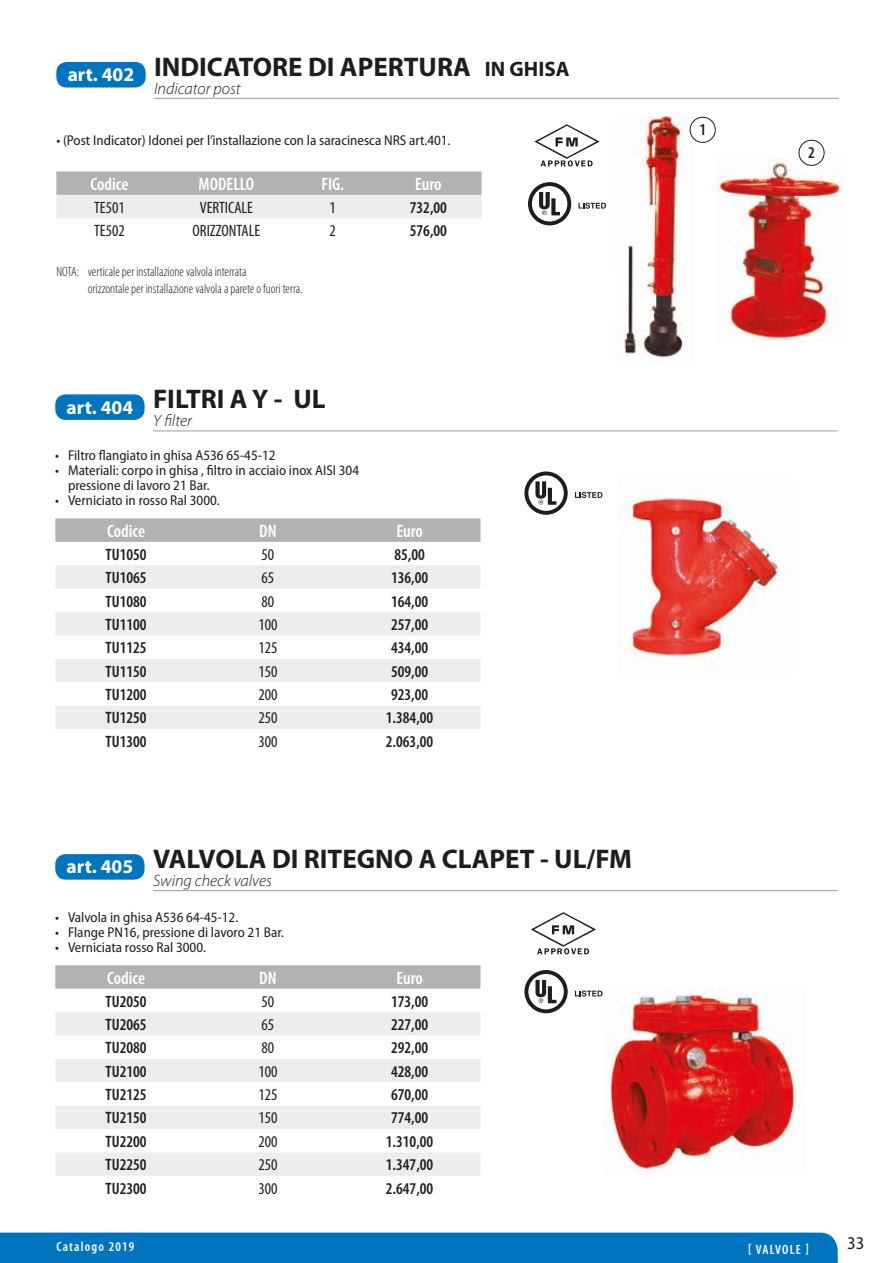
<style>
.page{position:relative;width:893px;height:1263px;background:#fff}
.page>*{position:absolute;margin:0;border:0;box-sizing:border-box;transform-origin:0 0}
.t1{font:700 27px "Myriad Pro";color:#1d1d1b}
.t2{font:700 19.5px "Myriad Pro";color:#fff}
.t3{font:600 condensed 18px "Myriad Pro";color:#fff}
.t4{font:semi-condensed 18px "Myriad Pro";color:#1d1d1b}
.t5{font:600 condensed 16.5px "Myriad Pro";color:#1d1d1b}
.t6{font:condensed 16.5px "Myriad Pro";color:#1d1d1b}
.t7{font:italic 300 16.5px "Myriad Pro";color:#1d1d1b}
.t8{font:semi-condensed 14.25px/15px "Myriad Pro";color:#1d1d1b}
.t9{font:300 condensed 13.5px/16.5px "Myriad Pro";color:#1d1d1b}
.t10{font:600 condensed 13.5px "Myriad Pro";letter-spacing:.09em;color:#fff}
.s1{font-size:21px}
</style>
<div class="page">
<div style="left:0;top:1232px;width:838px;height:31px;background:#0075bf"></div>
<img style="left:603px;top:991px;width:192px;height:183px">
<img style="left:621px;top:497px;width:160px;height:168px">
<svg style="left:524px;top:471px;width:44px;height:44px"></svg>
<svg style="left:575px;top:492px;width:27px;height:6px"></svg>
<div style="left:56px;top:62px;width:90px;height:26px;background:#0075bf;border-radius:10px"></div>
<svg style="left:56px;top:171px;width:426px;height:47px;background:#d0d0d0"></svg>
<img style="left:716px;top:157px;width:127px;height:184px">
<img style="left:623px;top:117px;width:71px;height:241px">
<hr style="left:154px;top:98px;width:685px;height:1px;background:#9d9d9d">
<svg style="left:528px;top:182px;width:43px;height:43px"></svg>
<svg style="left:578px;top:203px;width:28px;height:6px"></svg>
<svg style="left:534px;top:124px;width:66px;height:42px"></svg>
<div style="left:690px;top:117px;width:25px;height:25px;background:#fff;border-radius:50%"></div>
<div style="left:690px;top:117px;width:25px;height:26px;border:1px solid #1d1d1b;border-radius:50%"></div>
<div style="left:799px;top:140px;width:25px;height:25px;background:#fff;border-radius:50%"></div>
<div style="left:799px;top:140px;width:25px;height:26px;border:1px solid #1d1d1b;border-radius:50%"></div>
<svg style="left:55px;top:518px;width:425px;height:24px;background:#b3b3b3"></svg>
<svg style="left:55px;top:565px;width:425px;height:164px;fill:#ededed"></svg>
<div style="left:55px;top:394px;width:90px;height:26px;background:#0075bf;border-radius:10px"></div>
<hr style="left:153px;top:430px;width:685px;height:1px;background:#9d9d9d">
<svg style="left:524px;top:970px;width:44px;height:43px"></svg>
<svg style="left:575px;top:990px;width:27px;height:6px"></svg>
<svg style="left:531px;top:912px;width:65px;height:42px"></svg>
<svg style="left:55px;top:965px;width:425px;height:24px;background:#b3b3b3"></svg>
<svg style="left:55px;top:1012px;width:425px;height:164px;fill:#ededed"></svg>
<div style="left:55px;top:854px;width:90px;height:26px;background:#0075bf;border-radius:10px"></div>
<hr style="left:153px;top:890px;width:685px;height:1px;background:#9d9d9d">
<h2 class="t2" style="left:68px;top:64px;width:68px">art. 402</h2>
<h1 class="t1" style="left:154px;top:51px;width:417px">INDICATORE DI APERTURA <span class="s1">IN GHISA</span></h1>
<p class="t7" style="left:154px;top:79px;width:88px">Indicator post</p>
<p class="t8" style="left:56px;top:133px;width:396px">• (Post Indicator) Idonei per l’installazione con la saracinesca NRS art.401.</p>
<p class="t3" style="left:90px;top:174px;width:40px">Codice</p>
<p class="t3" style="left:199px;top:174px;width:57px">MODELLO</p>
<p class="t3" style="left:321px;top:174px;width:24px">FIG.</p>
<p class="t3" style="left:415px;top:174px;width:28px">Euro</p>
<p class="t6" style="left:94px;top:198px;width:32px">TE501</p>
<p class="t6" style="left:200px;top:198px;width:55px">VERTICALE</p>
<p class="t6" style="left:330px;top:198px;width:8px">1</p>
<p class="t5" style="left:410px;top:198px;width:39px">732,00</p>
<p class="t6" style="left:94px;top:222px;width:32px">TE502</p>
<p class="t6" style="left:193px;top:222px;width:69px">ORIZZONTALE</p>
<p class="t6" style="left:330px;top:222px;width:8px">2</p>
<p class="t5" style="left:410px;top:222px;width:39px">576,00</p>
<p class="t9" style="left:88px;top:264px;width:216px;text-indent:-31px">NOTA: verticale per installazione valvola interrata<br>orizzontale per installazione valvola a parete o fuori terra.</p>
<h1 class="t1" style="left:67px;top:384px;width:260px"><sub>art.</sub> <sub>404</sub> FILTRI A Y - UL</h1>
<p class="t7" style="left:153px;top:412px;width:40px">Y filter</p>
<p class="t8" style="left:55px;top:448px;width:222px">• Filtro flangiato in ghisa A536 65-45-12</p>
<p class="t8" style="left:68px;top:463px;width:293px;text-indent:-13px">• Materiali: corpo in ghisa , filtro in acciaio inox AISI 304 pressione di lavoro 21 Bar.</p>
<p class="t8" style="left:55px;top:493px;width:166px">• Verniciato in rosso Ral 3000.</p>
<p class="t3" style="left:107px;top:521px;width:40px">Codice</p>
<p class="t3" style="left:259px;top:521px;width:19px">DN</p>
<p class="t3" style="left:396px;top:521px;width:28px">Euro</p>
<p class="t5" style="left:106px;top:545px;width:43px">TU1050</p>
<p class="t6" style="left:262px;top:545px;width:14px">50</p>
<p class="t5" style="left:394px;top:545px;width:32px">85,00</p>
<p class="t5" style="left:106px;top:569px;width:43px">TU1065</p>
<p class="t6" style="left:262px;top:569px;width:14px">65</p>
<p class="t5" style="left:391px;top:569px;width:39px">136,00</p>
<p class="t5" style="left:106px;top:592px;width:43px">TU1080</p>
<p class="t6" style="left:262px;top:592px;width:14px">80</p>
<p class="t5" style="left:391px;top:592px;width:39px">164,00</p>
<p class="t5" style="left:106px;top:615px;width:43px">TU1100</p>
<p class="t6" style="left:258px;top:615px;width:21px">100</p>
<p class="t5" style="left:391px;top:615px;width:39px">257,00</p>
<p class="t5" style="left:106px;top:639px;width:43px">TU1125</p>
<p class="t6" style="left:258px;top:639px;width:21px">125</p>
<p class="t5" style="left:391px;top:639px;width:39px">434,00</p>
<p class="t5" style="left:106px;top:662px;width:43px">TU1150</p>
<p class="t6" style="left:258px;top:662px;width:21px">150</p>
<p class="t5" style="left:391px;top:662px;width:39px">509,00</p>
<p class="t5" style="left:106px;top:685px;width:43px">TU1200</p>
<p class="t6" style="left:258px;top:686px;width:21px">200</p>
<p class="t5" style="left:391px;top:685px;width:39px">923,00</p>
<p class="t5" style="left:106px;top:709px;width:43px">TU1250</p>
<p class="t6" style="left:258px;top:709px;width:21px">250</p>
<p class="t5" style="left:386px;top:709px;width:49px">1.384,00</p>
<p class="t5" style="left:106px;top:732px;width:43px">TU1300</p>
<p class="t6" style="left:258px;top:732px;width:21px">300</p>
<p class="t5" style="left:386px;top:732px;width:49px">2.063,00</p>
<h1 class="t1" style="left:67px;top:844px;width:567px"><sub>art.</sub> <sub>405</sub> VALVOLA DI RITEGNO A CLAPET - UL/FM</h1>
<p class="t7" style="left:153px;top:872px;width:120px">Swing check valves</p>
<p class="t8" style="left:55px;top:910px;width:184px">• Valvola in ghisa A536 64-45-12.</p>
<p class="t8" style="left:55px;top:925px;width:230px">• Flange PN16, pressione di lavoro 21 Bar.</p>
<p class="t8" style="left:55px;top:940px;width:152px">• Verniciata rosso Ral 3000.</p>
<p class="t3" style="left:107px;top:968px;width:40px">Codice</p>
<p class="t3" style="left:259px;top:968px;width:19px">DN</p>
<p class="t3" style="left:396px;top:968px;width:28px">Euro</p>
<p class="t5" style="left:106px;top:992px;width:43px">TU2050</p>
<p class="t6" style="left:262px;top:992px;width:14px">50</p>
<p class="t5" style="left:391px;top:992px;width:39px">173,00</p>
<p class="t5" style="left:106px;top:1015px;width:43px">TU2065</p>
<p class="t6" style="left:262px;top:1015px;width:14px">65</p>
<p class="t5" style="left:391px;top:1015px;width:39px">227,00</p>
<p class="t5" style="left:106px;top:1039px;width:43px">TU2080</p>
<p class="t6" style="left:262px;top:1039px;width:14px">80</p>
<p class="t5" style="left:391px;top:1039px;width:39px">292,00</p>
<p class="t5" style="left:106px;top:1062px;width:43px">TU2100</p>
<p class="t6" style="left:258px;top:1062px;width:21px">100</p>
<p class="t5" style="left:391px;top:1062px;width:39px">428,00</p>
<p class="t5" style="left:106px;top:1085px;width:43px">TU2125</p>
<p class="t6" style="left:258px;top:1086px;width:21px">125</p>
<p class="t5" style="left:391px;top:1085px;width:39px">670,00</p>
<p class="t5" style="left:106px;top:1109px;width:43px">TU2150</p>
<p class="t6" style="left:258px;top:1109px;width:21px">150</p>
<p class="t5" style="left:391px;top:1109px;width:39px">774,00</p>
<p class="t5" style="left:106px;top:1132px;width:43px">TU2200</p>
<p class="t6" style="left:258px;top:1132px;width:21px">200</p>
<p class="t5" style="left:386px;top:1132px;width:49px">1.310,00</p>
<p class="t5" style="left:106px;top:1156px;width:43px">TU2250</p>
<p class="t6" style="left:258px;top:1156px;width:21px">250</p>
<p class="t5" style="left:386px;top:1156px;width:49px">1.347,00</p>
<p class="t5" style="left:106px;top:1179px;width:43px">TU2300</p>
<p class="t6" style="left:258px;top:1179px;width:21px">300</p>
<p class="t5" style="left:386px;top:1179px;width:49px">2.647,00</p>
<p class="t5" style="left:699px;top:120px;width:8px">1</p>
<p class="t5" style="left:808px;top:143px;width:8px">2</p>
<p class="t10" style="left:56px;top:1239px;width:80px">Catalogo 2019</p>
<p class="t10" style="left:748px;top:1241px;width:63px">[ VALVOLE ]</p>
<p class="t4" style="left:847px;top:1234px;width:19px">33</p>
</div>
